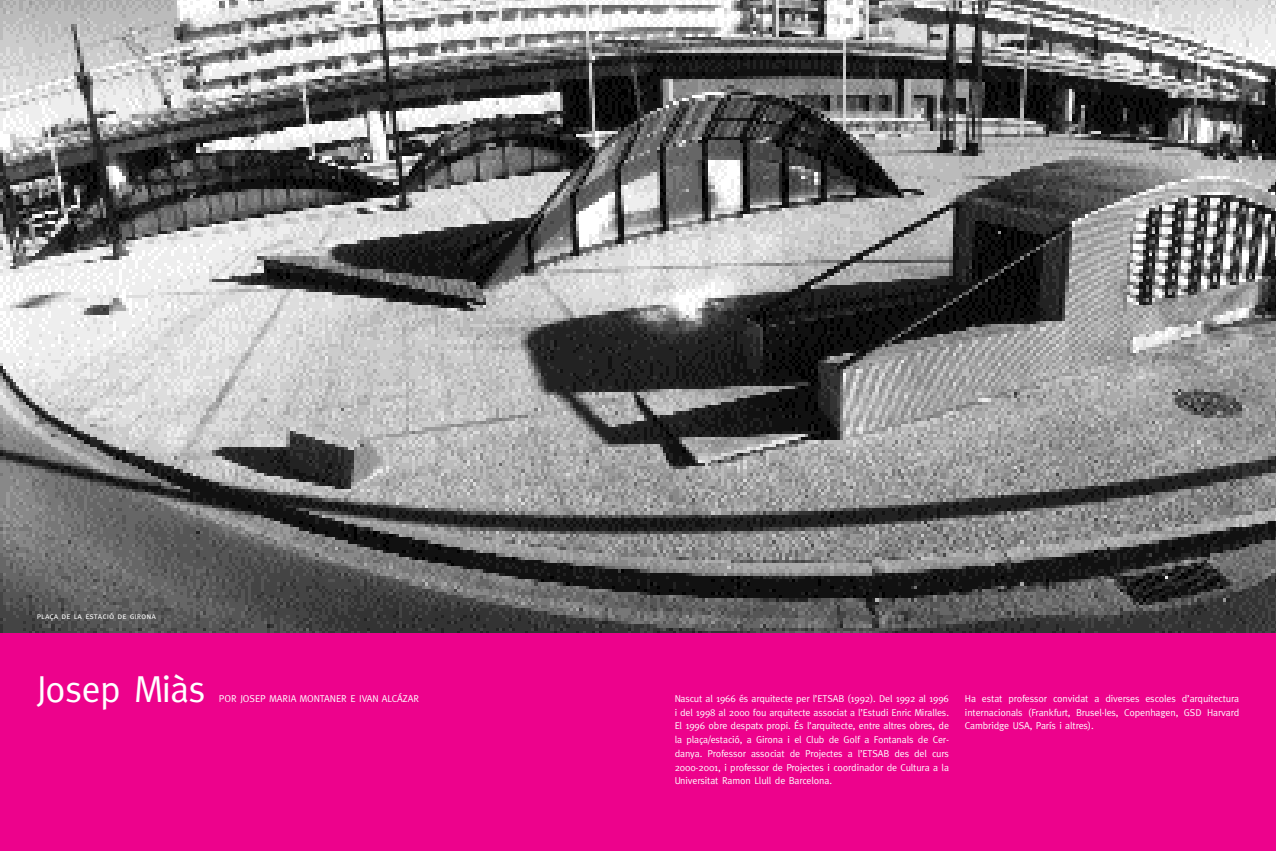
<style>
.page{position:relative;width:1276px;height:851px;background:#fff}
.page>*{position:absolute;margin:0;border:0;box-sizing:border-box;transform-origin:0 0}
.t1{font:37.5px "Meta";letter-spacing:-.01em;color:#fff}
.t2{font:10px/13.8px "Meta";letter-spacing:-.01em;color:#fff;text-align:justify}
.t3{font:8.75px "Meta Caps";color:#fff}
</style>
<div class="page">
<img style="left:0;top:0;width:1276px;height:632px">
<div style="left:0;top:632px;width:1276px;height:218px;background:#ed028c"></div>
<p class="t3" style="left:37px;top:611px;width:121px">plaça de la estació de girona</p>
<h1 class="t1" style="left:37px;top:666px;width:170px">Josep Miàs</h1>
<p class="t2" style="left:219px;top:691px;width:202px">POR JOSEP MARIA MONTANER E IVAN ALCÁZAR</p>
<p class="t2" style="left:674px;top:691px;width:276px">Nascut al 1966 és arquitecte per l’ETSAB (1992). Del 1992 al 1996 i del 1998 al 2000 fou arquitecte associat a l’Estudi Enric Miralles.<br>El 1996 obre despatx propi. És l’arquitecte, entre altres obres, de la plaça/estació, a Girona i el Club de Golf a Fontanals de Cer&shy;danya. Professor associat de Projectes a l’ETSAB des del curs 2000-2001, i professor de Projectes i coordinador de Cultura a la Universitat Ramon Llull de Barcelona.</p>
<p class="t2" style="left:965px;top:691px;width:276px">Ha estat professor convidat a diverses escoles d’arquitectura internacionals (Frankfurt, Brusel·les, Copenhagen, GSD Harvard Cambridge USA, París i altres).</p>
</div>
